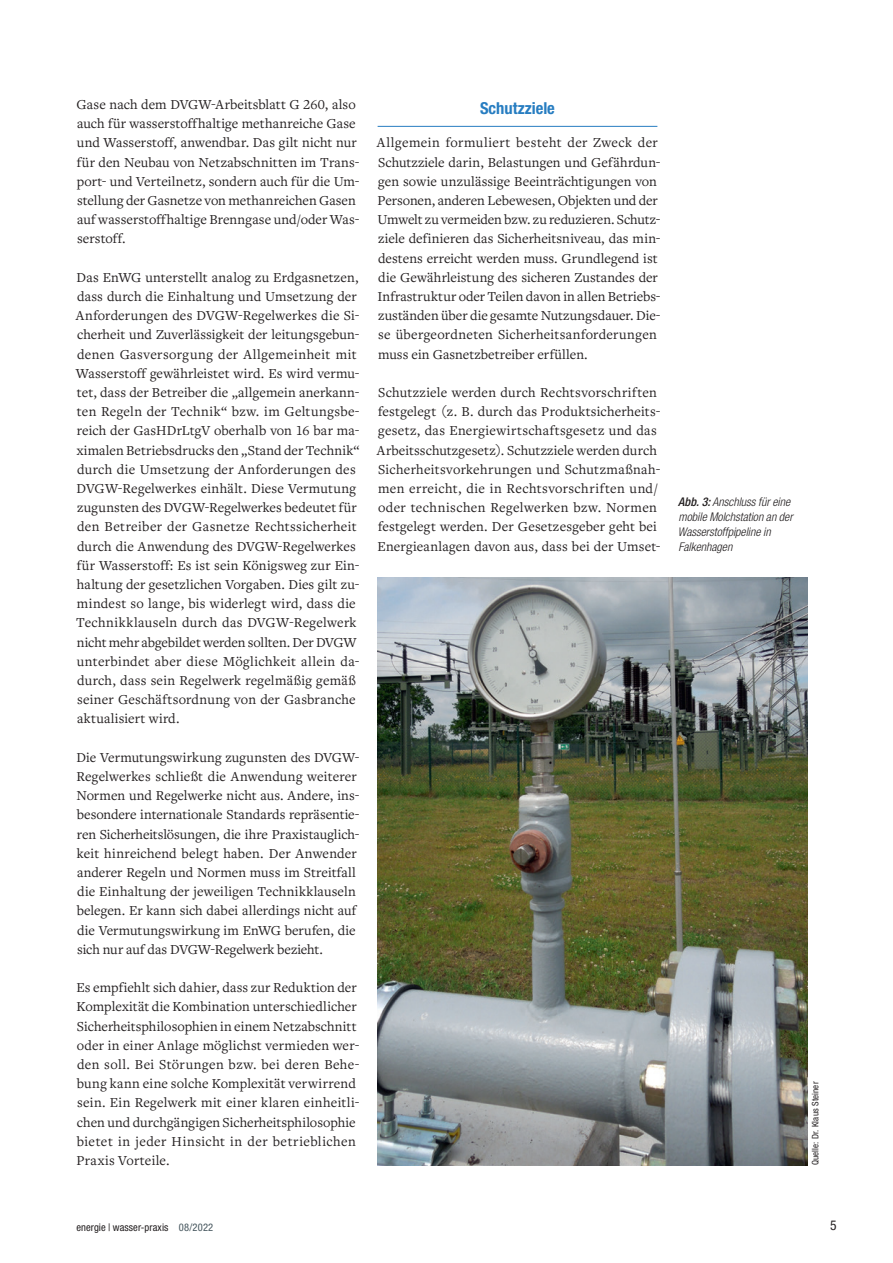
<style>
.page{position:relative;width:893px;height:1263px;background:#fff}
.page>*{position:absolute;margin:0;border:0;box-sizing:border-box;transform-origin:0 0}
.t1{font:700 condensed 16.5px "Helvetica Neue LT Std";color:#277dc1}
.t2{font:14.25px/19.2px "Freight Text Pro";letter-spacing:.01em;color:#231f20}
.t3{font:condensed 13.5px "Helvetica Neue LT Std";color:#231f20}
.t4{font:italic 300 condensed 12px/15px "Helvetica Neue LT Std";color:#231f20}
.t5{font:condensed 10.5px "Helvetica Neue LT Std";letter-spacing:.01em;color:#231f20}
.t6{font:condensed 9px "Helvetica Neue LT Std";letter-spacing:.015em;color:#231f20}
.s1{font-weight:500}
.s2{color:#45555d}
</style>
<div class="page">
<hr style="left:378px;top:126px;width:279px;height:1px;background:#277dc1">
<img style="left:378px;top:578px;width:430px;height:587px">
<p class="t2" style="left:77px;top:94px;width:284px">Gase nach dem DVGW-Arbeitsblatt G 260, also auch für wasserstoffhaltige methanreiche Gase und Wasserstoff, anwendbar. Das gilt nicht nur für den Neubau von Netzabschnitten im Trans&shy;port- und Verteilnetz, sondern auch für die Um&shy;stellung der Gasnetze von methanreichen Gasen auf wasserstoffhaltige Brenngase und/oder Was&shy;serstoff.</p>
<p class="t2" style="left:76px;top:267px;width:285px">Das EnWG unterstellt analog zu Erdgasnetzen, dass durch die Einhaltung und Umsetzung der Anforderungen des DVGW-Regelwerkes die Si&shy;cherheit und Zuverlässigkeit der leitungsgebun&shy;denen Gasversorgung der Allgemeinheit mit Wasserstoff gewährleistet wird. Es wird vermu&shy;tet, dass der Betreiber die „allgemein anerkann&shy;ten Regeln der Technik“ bzw. im Geltungsbe&shy;reich der GasHDrLtgV oberhalb von 16 bar ma&shy;ximalen Betriebsdrucks den „Stand der Technik“ durch die Umsetzung der Anforderungen des DVGW-Regelwerkes einhält. Diese Vermutung zugunsten des DVGW-Regelwerkes bedeutet für den Betreiber der Gasnetze Rechtssicherheit durch die Anwendung des DVGW-Regelwerkes für Wasserstoff: Es ist sein Königsweg zur Ein&shy;haltung der gesetzlichen Vorgaben. Dies gilt zu&shy;mindest so lange, bis widerlegt wird, dass die Technikklauseln durch das DVGW-Regelwerk nicht mehr abgebildet werden sollten. Der DVGW unterbindet aber diese Möglichkeit allein da&shy;durch, dass sein Regelwerk regelmäßig gemäß seiner Geschäftsordnung von der Gasbranche aktualisiert wird.</p>
<p class="t2" style="left:76px;top:747px;width:285px">Die Vermutungswirkung zugunsten des DVGW-Regelwerkes schließt die Anwendung weiterer Normen und Regelwerke nicht aus. Andere, ins&shy;besondere internationale Standards repräsentie&shy;ren Sicherheitslösungen, die ihre Praxistauglich&shy;keit hinreichend belegt haben. Der Anwender anderer Regeln und Normen muss im Streitfall die Einhaltung der jeweiligen Technikklauseln belegen. Er kann sich dabei allerdings nicht auf die Vermutungswirkung im EnWG berufen, die sich nur auf das DVGW-Regelwerk bezieht.</p>
<p class="t2" style="left:77px;top:977px;width:285px">Es empfiehlt sich dahier, dass zur Reduktion der Komplexität die Kombination unterschiedlicher Sicherheitsphilosophien in einem Netzabschnitt oder in einer Anlage möglichst vermieden wer&shy;den soll. Bei Störungen bzw. bei deren Behe&shy;bung kann eine solche Komplexität verwirrend sein. Ein Regelwerk mit einer klaren einheitli&shy;chen und durchgängigen Sicherheitsphilosophie bietet in jeder Hinsicht in der betrieblichen Praxis Vorteile.</p>
<p class="t1" style="left:480px;top:98px;width:76px">Schutzziele</p>
<p class="t2" style="left:377px;top:133px;width:285px">Allgemein formuliert besteht der Zweck der Schutzziele darin, Belastungen und Gefährdun&shy;gen sowie unzulässige Beeinträchtigungen von Personen, anderen Lebewesen, Objekten und der Umwelt zu vermeiden bzw. zu reduzieren. Schutz&shy;ziele definieren das Sicherheitsniveau, das min&shy;destens erreicht werden muss. Grundlegend ist die Gewährleistung des sicheren Zustandes der Infrastruktur oder Teilen davon in allen Betriebs&shy;zuständen über die gesamte Nutzungsdauer. Die&shy;se übergeordneten Sicherheitsanforderungen muss ein Gasnetzbetreiber erfüllen.</p>
<p class="t2" style="left:377px;top:382px;width:285px">Schutzziele werden durch Rechtsvorschriften festgelegt (z. B. durch das Produktsicherheits&shy;gesetz, das Energiewirtschaftsgesetz und das Arbeitsschutzgesetz). Schutzziele werden durch Sicherheitsvorkehrungen und Schutzmaßnah&shy;men erreicht, die in Rechtsvorschriften und/ oder technischen Regelwerken bzw. Normen festgelegt werden. Der Gesetzesgeber geht bei Energieanlagen davon aus, dass bei der Umset-</p>
<p class="t4" style="left:678px;top:494px;width:116px"><span class="s1">Abb. 3:</span> Anschluss für eine mobile Molchstation an der<br>Wasserstoffpipeline in<br>Falkenhagen</p>
<p class="t6" style="left:810px;top:1165px;width:85px;rotate:-90deg">Quelle: Dr. Klaus Steiner</p>
<p class="t5" style="left:77px;top:1221px;width:138px">energie | wasser-praxis <span class="s2">08/2022</span></p>
<p class="t3" style="left:830px;top:1218px;width:8px">5</p>
</div>
